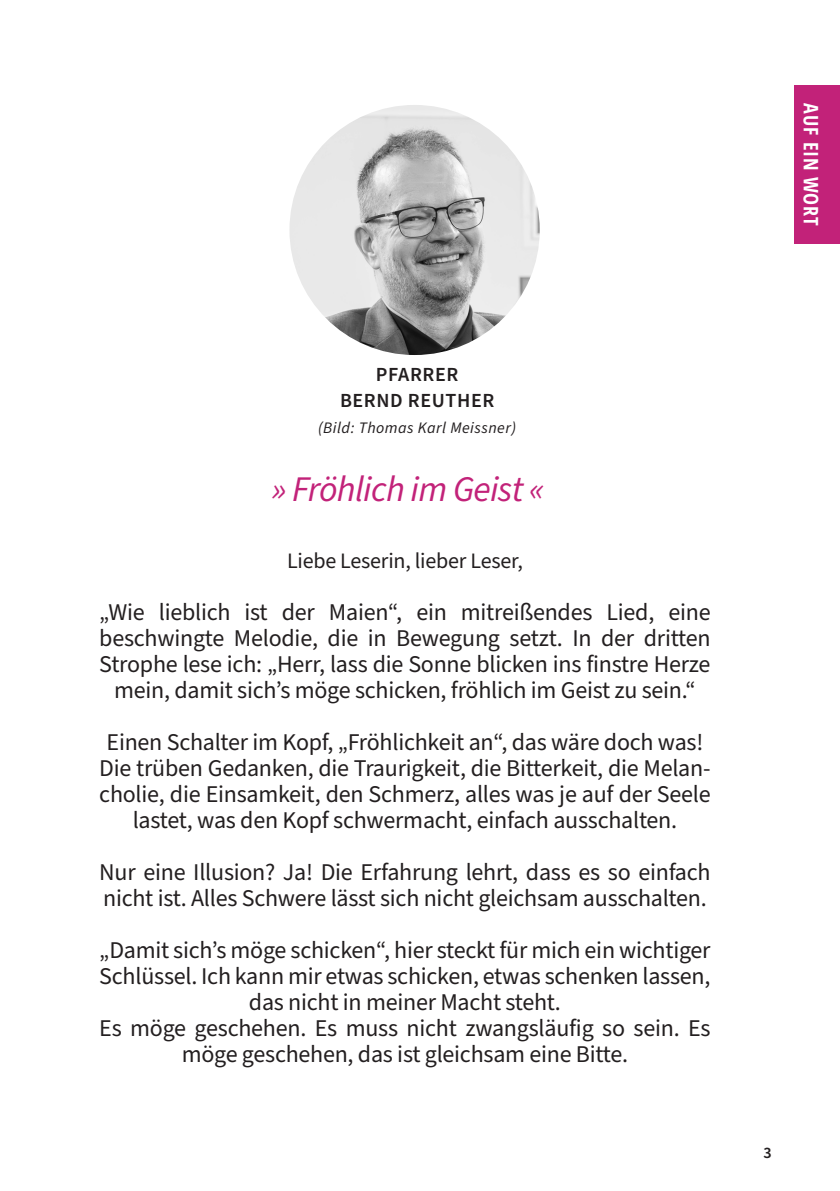
<style>
.page{position:relative;width:840px;height:1191px;background:#fff}
.page>*{position:absolute;margin:0;border:0;box-sizing:border-box;transform-origin:0 0}
.a_headline_32pt_kurs{font:italic 36px "Source Sans Pro";letter-spacing:-.02em;color:#c22279}
.a_fließtext_serif_10{font:24px/26px "Source Sans Pro";letter-spacing:-.01em;color:#231f20;text-align:center}
.a_fließtext_serif_10-2{font:22px "Source Sans Pro";letter-spacing:-.01em;color:#231f20}
.a_fließtext_sans_10p{font:600 20px "Source Sans Pro";letter-spacing:.03em;color:#231f20}
.a_rubrik_10pt{font:700 condensed 20px "Open Sans";letter-spacing:.04em;color:#fff}
.a_fließtext_sans_10p-2{font:italic 16px "Source Sans Pro";letter-spacing:.03em;color:#231f20}
.t1{font:600 16px "Source Sans Pro";color:#231f20}
</style>
<div class="page">
<div style="left:794px;top:85px;width:45px;height:159px;background:#c22279"></div>
<img style="left:289px;top:105px;width:250px;height:250px;border-radius:125px">
<p class="a_rubrik_10pt" style="left:824px;top:103px;width:124px;rotate:90deg">AUF EIN WORT</p>
<p class="a_fließtext_sans_10p" style="left:376px;top:361px;width:84px">PFARRER</p>
<p class="a_fließtext_sans_10p" style="left:340px;top:387px;width:156px">BERND REUTHER</p>
<p class="a_fließtext_sans_10p-2" style="left:318px;top:417px;width:199px">(Bild: Thomas Karl Meissner)</p>
<p class="a_headline_32pt_kurs" style="left:271px;top:464px;width:274px">» Fröhlich im Geist «</p>
<p class="a_fließtext_serif_10-2" style="left:287px;top:546px;width:237px">Liebe Leserin, lieber Leser,</p>
<p class="a_fließtext_serif_10" style="left:99px;top:600px;width:612px">„Wie lieblich ist der Maien“, ein mitreißendes Lied, eine beschwingte Melodie, die in Bewegung setzt. In der dritten Strophe lese ich: „Herr, lass die Sonne blicken ins finstre Herze mein, damit sich’s möge schicken, fröhlich im Geist zu sein.“</p>
<p class="a_fließtext_serif_10" style="left:106px;top:730px;width:598px">Einen Schalter im Kopf, „Fröhlichkeit an“, das wäre doch was!</p>
<p class="a_fließtext_serif_10" style="left:99px;top:756px;width:612px">Die trüben Gedanken, die Traurigkeit, die Bitterkeit, die Melan&shy;cholie, die Einsamkeit, den Schmerz, alles was je auf der Seele lastet, was den Kopf schwermacht, einfach ausschalten.</p>
<p class="a_fließtext_serif_10" style="left:99px;top:860px;width:612px;text-align:left">Nur eine Illusion? Ja! Die Erfahrung lehrt, dass es so einfach nicht ist. Alles Schwere lässt sich nicht gleichsam ausschalten.</p>
<p class="a_fließtext_serif_10" style="left:99px;top:938px;width:612px">„Damit sich’s möge schicken“, hier steckt für mich ein wichtiger<br>Schlüssel. Ich kann mir etwas schicken, etwas schenken lassen, das nicht in meiner Macht steht.</p>
<p class="a_fließtext_serif_10" style="left:99px;top:1016px;width:612px">Es möge geschehen. Es muss nicht zwangsläufig so sein. Es möge geschehen, das ist gleichsam eine Bitte.</p>
<p class="t1" style="left:763px;top:1141px;width:10px">3</p>
</div>
